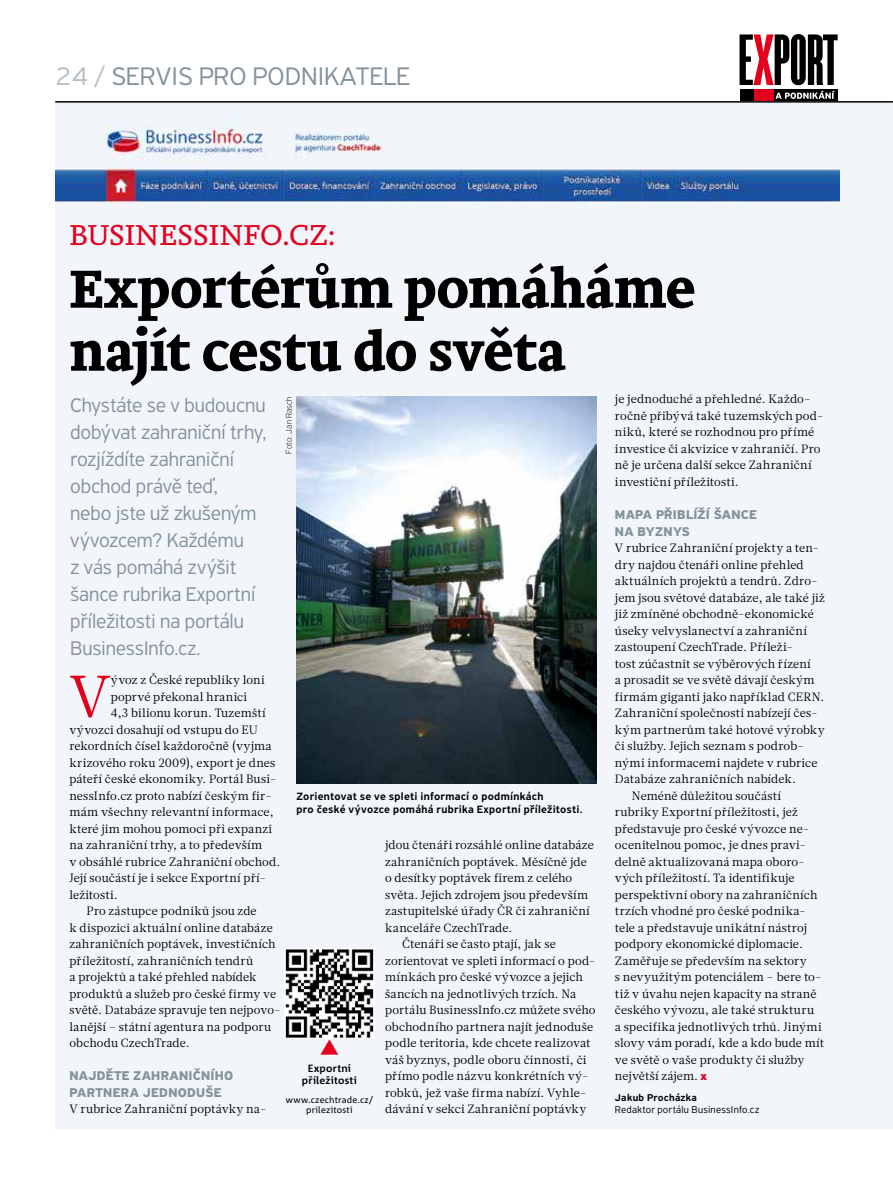
<style>
.page{position:relative;width:893px;height:1191px;background:#fff}
.page>*{position:absolute;margin:0;border:0;box-sizing:border-box;transform-origin:0 0}
.t1{font:59.1px "Glosa Text";color:#e3001d}
.t2{font:700 55.5px/63px "Brioni Text Std";letter-spacing:-.005em;color:#000}
.t3{font:300 30px "Brioni Text Std";letter-spacing:.005em;color:#e3001d}
.t4{font:300 27px "PF Highway Sans Pro";color:#83929b}
.t5{font:300 21px/27px "PF Highway Sans Pro";letter-spacing:-.01em;color:#83929b}
.t6{font:700 13.5px/16.5px "PF Highway Sans Pro";letter-spacing:.02em;color:#83929b}
.t7{font:12px/16.5px "Glosa Text";letter-spacing:.01em;color:#000}
.t8{font:500 11.25px/13.5px "PF Highway Sans Pro";letter-spacing:.025em;color:#000}
.t9{font:300 10.5px "PF Highway Sans Pro";color:#000}
.t10{font:700 10.5px/12px "Corpid E1 s";letter-spacing:.02em;color:#000;text-align:center}
.t11{font:500 10.5px "PF Highway Sans Pro";letter-spacing:.025em;color:#000}
.t12{font:9px/10.5px "Corpid E1 s";color:#000;text-align:center}
.t13{font:100 9px "PF Highway Sans Pro";letter-spacing:.02em;color:#000}
.s1{color:#b3bec5}
.s2{font-family:"PF Highway Sans Pro";font-weight:900;color:#e3001d}
</style>
<div class="page">
<svg style="left:740px;top:34px;width:98px;height:51px"></svg>
<div style="left:822px;top:89px;width:16px;height:12px;background:#000"></div>
<svg style="left:773px;top:89px;width:14px;height:12px"></svg>
<div style="left:787px;top:89px;width:20px;height:12px;background:#000"></div>
<div style="left:805px;top:89px;width:18px;height:12px;background:#000"></div>
<div style="left:752px;top:89px;width:21px;height:12px;background:#e3001d"></div>
<div style="left:740px;top:89px;width:13px;height:12px;background:#000"></div>
<svg style="left:775px;top:91px;width:60px;height:8px"></svg>
<div style="left:55px;top:101px;width:838px;height:112px;background:#f2f6fb"></div>
<img style="left:55px;top:117px;width:785px;height:87px">
<div style="left:55px;top:205px;width:838px;height:924px;background:#f2f6fb"></div>
<hr style="left:55px;top:101px;width:838px;height:2px;background:#000">
<img style="left:297px;top:396px;width:299px;height:387px">
<img style="left:285px;top:948px;width:89px;height:90px">
<svg style="left:320px;top:1038px;width:18px;height:1px"></svg>
<h3 class="t4" style="left:55px;top:60px;width:356px"><span class="s1">24 /</span> Servis pro podnikatele</h3>
<h3 class="t3" style="left:70px;top:215px;width:267px">BUSINESSINFO.CZ:</h3>
<h2 class="t2" style="left:69px;top:258px;width:628px">Exportérům pomáháme najít cestu do světa</h2>
<h3 class="t5" style="left:70px;top:391px;width:198px">Chystáte se v budoucnu dobývat zahraniční trhy, rozjíždíte zahraniční obchod právě teď,<br>nebo jste už zkušeným vývozcem? Každému<br>z vás pomáhá zvýšit šance rubrika Exportní příležitosti na portálu<br>BusinessI nfo.cz.</h3>
<p class="t13" style="left:283px;top:453px;width:58px;rotate:-90deg">Foto: Jan Rasch</p>
<h1 class="t1" style="left:69px;top:657px;width:43px">V</h1>
<p class="t7" style="left:111px;top:672px;width:155px">ývoz z České republiky loni</p>
<p class="t7" style="left:111px;top:688px;width:138px">poprvé překonal hranici</p>
<p class="t7" style="left:111px;top:705px;width:156px">4,3 bilionu korun. Tuzemští</p>
<p class="t7" style="left:69px;top:721px;width:190px">vývozci dosahují od vstupu do EU</p>
<p class="t7" style="left:69px;top:738px;width:204px">rekordních čísel každoročně (vyjma</p>
<p class="t7" style="left:69px;top:754px;width:207px">krizového roku 2009), export je dnes</p>
<p class="t7" style="left:69px;top:771px;width:208px">páteří české ekonomiky. Portál Busi-</p>
<p class="t7" style="left:69px;top:787px;width:204px">nessInfo.cz proto nabízí českým fir-</p>
<p class="t7" style="left:69px;top:804px;width:206px">mám všechny relevantní informace,</p>
<p class="t7" style="left:69px;top:820px;width:204px">které jim mohou pomoci při expanzi</p>
<p class="t7" style="left:69px;top:837px;width:194px">na zahraniční trhy, a to především</p>
<p class="t7" style="left:69px;top:853px;width:212px">v obsáhlé rubrice Zahraniční obchod.</p>
<p class="t7" style="left:69px;top:870px;width:198px">Její součástí je i sekce Exportní pří-</p>
<p class="t7" style="left:69px;top:886px;width:50px">ležitosti.</p>
<p class="t7" style="left:86px;top:903px;width:172px">Pro zástupce podniků jsou zde</p>
<p class="t7" style="left:69px;top:919px;width:205px">k dispozici aktuální online databáze</p>
<p class="t7" style="left:69px;top:936px;width:208px">zahraničních poptávek, investičních</p>
<p class="t7" style="left:69px;top:952px;width:185px">příležitostí, zahraničních tendrů</p>
<p class="t7" style="left:69px;top:969px;width:189px">a projektů a také přehled nabídek</p>
<p class="t7" style="left:69px;top:985px;width:208px">produktů a služeb pro české firmy ve</p>
<p class="t7" style="left:69px;top:1002px;width:213px">světě. Databáze spravuje ten nejpovo-</p>
<p class="t7" style="left:69px;top:1018px;width:203px">lanější – státní agentura na podporu</p>
<p class="t7" style="left:69px;top:1035px;width:122px">obchodu CzechTrade.</p>
<p class="t6" style="left:69px;top:1068px;width:165px">NAJDĚTE ZAHRANIČNÍHO<br>PARTNERA JEDNODUŠE</p>
<p class="t7" style="left:69px;top:1101px;width:199px">V rubrice Zahraniční poptávky na-</p>
<p class="t8" style="left:297px;top:789px;width:288px">Zorientovat se ve spleti informací o podmínkách<br>pro české vývozce pomáhá rubrika Exportní příležitosti.</p>
<p class="t7" style="left:385px;top:837px;width:210px">jdou čtenáři rozsáhlé online databáze</p>
<p class="t7" style="left:385px;top:853px;width:203px">zahraničních poptávek. Měsíčně jde</p>
<p class="t7" style="left:385px;top:870px;width:189px">o desítky poptávek firem z celého</p>
<p class="t7" style="left:385px;top:886px;width:205px">světa. Jejich zdrojem jsou především</p>
<p class="t7" style="left:385px;top:903px;width:206px">zastupitelské úřady ČR či zahraniční</p>
<p class="t7" style="left:385px;top:919px;width:129px">kanceláře CzechTrade.</p>
<p class="t7" style="left:402px;top:936px;width:155px">Čtenáři se často ptají, jak se</p>
<p class="t7" style="left:385px;top:952px;width:212px">zorientovat ve spleti informací o pod-</p>
<p class="t7" style="left:385px;top:969px;width:199px">mínkách pro české vývozce a jejich</p>
<p class="t7" style="left:385px;top:985px;width:193px">šancích na jednotlivých trzích. Na</p>
<p class="t7" style="left:385px;top:1002px;width:212px">portálu BusinessInfo.cz můžete svého</p>
<p class="t7" style="left:385px;top:1018px;width:210px">obchodního partnera najít jednoduše</p>
<p class="t7" style="left:385px;top:1035px;width:207px">podle teritoria, kde chcete realizovat</p>
<p class="t7" style="left:385px;top:1051px;width:203px">váš byznys, podle oboru činnosti, či</p>
<p class="t7" style="left:385px;top:1068px;width:205px">přímo podle názvu konkrétních vý-</p>
<p class="t7" style="left:385px;top:1084px;width:203px">robků, jež vaše firma nabízí. Vyhle-</p>
<p class="t7" style="left:385px;top:1101px;width:203px">dávání v sekci Zahraniční poptávky</p>
<p class="t10" style="left:302px;top:1061px;width:57px">Exportní příležitosti</p>
<p class="t12" style="left:286px;top:1094px;width:89px">www.czechtrade.cz/ prilezitosti</p>
<p class="t7" style="left:615px;top:391px;width:210px">je jednoduché a přehledné. Každo&shy;ročně přibývá také tuzemských pod&shy;niků, které se rozhodnou pro přímé investice či akvizice v zahraničí. Pro ně je určena další sekce Zahraniční investiční příležitosti.</p>
<p class="t6" style="left:615px;top:507px;width:142px">MAPA PŘIBLÍŽÍ ŠANCE<br>NA BYZNYS</p>
<p class="t7" style="left:615px;top:540px;width:206px">V rubrice Zahraniční projekty a ten-</p>
<p class="t7" style="left:615px;top:556px;width:190px">dry najdou čtenáři online přehled</p>
<p class="t7" style="left:615px;top:573px;width:204px">aktuálních projektů a tendrů. Zdro-</p>
<p class="t7" style="left:615px;top:589px;width:212px">jem jsou světové databáze, ale také již</p>
<p class="t7" style="left:615px;top:606px;width:200px">již zmíněné obchodně-ekonomické</p>
<p class="t7" style="left:615px;top:622px;width:193px">úseky velvyslanectví a zahraniční</p>
<p class="t7" style="left:615px;top:639px;width:180px">zastoupení CzechTrade. Příleži-</p>
<p class="t7" style="left:615px;top:655px;width:197px">tost zúčastnit se výběrových řízení</p>
<p class="t7" style="left:615px;top:672px;width:201px">a prosadit se ve světě dávají českým</p>
<p class="t7" style="left:615px;top:688px;width:211px">firmám giganti jako například CERN.</p>
<p class="t7" style="left:615px;top:705px;width:204px">Zahraniční společnosti nabízejí čes-</p>
<p class="t7" style="left:615px;top:721px;width:211px">kým partnerům také hotové výrobky</p>
<p class="t7" style="left:615px;top:738px;width:191px">či služby. Jejich seznam s podrob-</p>
<p class="t7" style="left:615px;top:754px;width:204px">nými informacemi najdete v rubrice</p>
<p class="t7" style="left:615px;top:771px;width:182px">Databáze zahraničních nabídek.</p>
<p class="t7" style="left:632px;top:787px;width:151px">Neméně důležitou součástí</p>
<p class="t7" style="left:615px;top:804px;width:185px">rubriky Exportní příležitosti, jež</p>
<p class="t7" style="left:615px;top:820px;width:194px">představuje pro české vývozce ne-</p>
<p class="t7" style="left:615px;top:837px;width:193px">ocenitelnou pomoc, je dnes pravi-</p>
<p class="t7" style="left:615px;top:853px;width:191px">delně aktualizovaná mapa oboro-</p>
<p class="t7" style="left:615px;top:870px;width:181px">vých příležitostí. Ta identifikuje</p>
<p class="t7" style="left:615px;top:886px;width:204px">perspektivní obory na zahraničních</p>
<p class="t7" style="left:615px;top:903px;width:192px">trzích vhodné pro české podnika-</p>
<p class="t7" style="left:615px;top:919px;width:194px">tele a představuje unikátní nástroj</p>
<p class="t7" style="left:615px;top:936px;width:189px">podpory ekonomické diplomacie.</p>
<p class="t7" style="left:615px;top:952px;width:193px">Zaměřuje se především na sektory</p>
<p class="t7" style="left:615px;top:969px;width:208px">s nevyužitým potenciálem – bere to-</p>
<p class="t7" style="left:615px;top:985px;width:203px">tiž v úvahu nejen kapacity na straně</p>
<p class="t7" style="left:615px;top:1002px;width:201px">českého vývozu, ale také strukturu</p>
<p class="t7" style="left:615px;top:1018px;width:208px">a specifika jednotlivých trhů. Jinými</p>
<p class="t7" style="left:615px;top:1035px;width:211px">slovy vám poradí, kde a kdo bude mít</p>
<p class="t7" style="left:615px;top:1051px;width:191px">ve světě o vaše produkty či služby</p>
<p class="t7" style="left:615px;top:1068px;width:94px">největší zájem. <span class="s2">x</span></p>
<p class="t11" style="left:615px;top:1091px;width:83px">Jakub Procházka</p>
<p class="t9" style="left:615px;top:1103px;width:146px">Redaktor portálu BusinessI nfo.cz</p>
</div>
